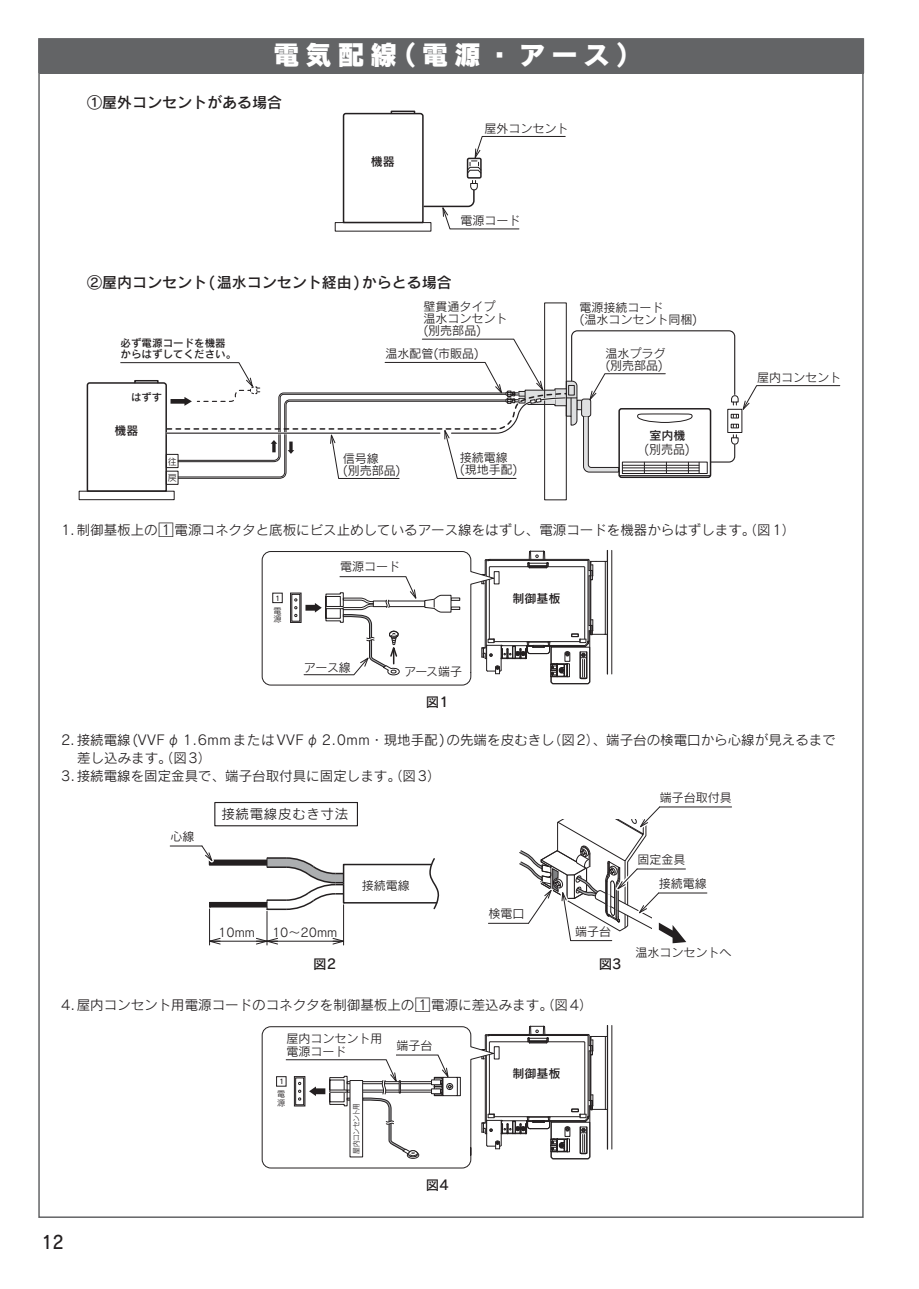
<style>
.page{position:relative;width:919px;height:1289px;background:#fff}
.page>*{position:absolute;margin:0;border:0;box-sizing:border-box;transform-origin:0 0}
.t1{font:27px "Rodin Pro EB 90 pv RKSJ H";letter-spacing:.2em;color:#fff}
.t2{font:18px "Rodin Pro DB 90 pv RKSJ H";color:#231f20;scale:.9 1}
.t3{font:15px "Rodin Pro DB 90 pv RKSJ H";color:#231f20}
.t4{font:13.5px "Rodin Pro M 90 pv RKSJ H";color:#231f20}
.t5{font:13.5px "Rodin Pro M 90 pv RKSJ H";letter-spacing:.05em;color:#231f20}
.t6{font:13.5px "Rodin Pro DB 90 pv RKSJ H";color:#231f20}
.t7{font:12.3px "Rodin Pro M 90 pv RKSJ H";color:#231f20}
.t8{font:12px/12px "Rodin Pro M 90 pv RKSJ H";color:#231f20}
.t9{font:12px "Rodin Pro DB 90 pv RKSJ H";color:#231f20}
.t10{font:12px "Rodin CID M 90 pv RKSJ H";color:#231f20}
.t11{font:11.85px "Rodin Pro DB 90 pv RKSJ H";color:#231f20}
.t12{font:10.5px/10.5px "Rodin Pro DB 90 pv RKSJ H";color:#231f20}
.t13{font:10.2px "Rodin Pro DB 90 pv RKSJ H";color:#231f20}
.t14{font:9px/16.6px "Rodin Pro M 90 pv RKSJ H";color:#231f20}
.t15{font:8.1px/8.1px "Rodin Pro M 83 pv RKSJ H";color:#231f20}
.t16{font:7.5px "Rodin Pro M 90 pv RKSJ H";letter-spacing:-.05em;color:#231f20;scale:.9 1}
.t17{font:6.9px "Rodin Pro DB 90 pv RKSJ H";color:#231f20;scale:.95 1}
.s1{font-size:16.5px}
</style>
<div class="page">
<svg style="left:342px;top:112px;width:224px;height:117px"></svg>
<div style="left:390px;top:111px;width:25px;height:3px;border:1px solid #231f20"></div>
<div style="left:79px;top:491px;width:95px;height:9px;border:1px solid #231f20"></div>
<div style="left:544px;top:302px;width:22px;height:198px;border:1px solid #231f20"></div>
<svg style="left:86px;top:330px;width:755px;height:162px"></svg>
<div style="left:39px;top:39px;width:824px;height:34px;background:#636466"></div>
<hr style="left:38px;top:38px;width:826px;height:2px;background:#636466">
<hr style="left:38px;top:40px;width:2px;height:33px;background:#636466">
<hr style="left:862px;top:40px;width:2px;height:33px;background:#636466">
<hr style="left:267px;top:940px;width:76px;height:1px;background:#231f20">
<hr style="left:343px;top:904px;width:1px;height:41px;background:#231f20">
<svg style="left:332px;top:937px;width:13px;height:7px"></svg>
<hr style="left:209px;top:940px;width:58px;height:1px;background:#231f20">
<hr style="left:266px;top:911px;width:1px;height:34px;background:#231f20">
<hr style="left:209px;top:908px;width:1px;height:37px;background:#231f20">
<svg style="left:255px;top:937px;width:23px;height:7px"></svg>
<svg style="left:209px;top:937px;width:12px;height:7px"></svg>
<div style="left:209px;top:902px;width:58px;height:5px;background:#231f20"></div>
<div style="left:209px;top:859px;width:59px;height:6px;border:2px solid #231f20"></div>
<svg style="left:266px;top:857px;width:173px;height:53px"></svg>
<svg style="left:197px;top:845px;width:20px;height:20px"></svg>
<hr style="left:170px;top:845px;width:32px;height:1px;background:#231f20">
<div style="left:214px;top:802px;width:144px;height:24px;border:1px solid #231f20"></div>
<hr style="left:659px;top:806px;width:72px;height:1px;background:#231f20">
<hr style="left:658px;top:892px;width:48px;height:1px;background:#231f20">
<svg style="left:488px;top:923px;width:31px;height:1px"></svg>
<hr style="left:488px;top:922px;width:40px;height:1px;background:#231f20">
<svg style="left:519px;top:806px;width:167px;height:138px"></svg>
<hr style="left:607px;top:550px;width:1px;height:124px;background:#231f20">
<hr style="left:611px;top:550px;width:1px;height:124px;background:#231f20">
<svg style="left:261px;top:550px;width:346px;height:136px"></svg>
<hr style="left:607px;top:1025px;width:1px;height:124px;background:#231f20">
<hr style="left:611px;top:1025px;width:1px;height:124px;background:#231f20">
<svg style="left:261px;top:1025px;width:346px;height:143px"></svg>
<h1 class="t1" style="left:273px;top:44px;width:371px">電気配線（電源・アース）</h1>
<p class="t3" style="left:87px;top:96px;width:196px">①屋外コンセントがある場合</p>
<p class="t9" style="left:371px;top:157px;width:25px">機器</p>
<p class="t8" style="left:484px;top:124px;width:85px">屋外コンセント</p>
<p class="t8" style="left:460px;top:216px;width:61px">電源コード</p>
<p class="t3" style="left:87px;top:276px;width:366px">②屋内コンセント (温水コンセント経由 )からとる場合</p>
<p class="t12" style="left:121px;top:340px;width:117px">必ず電源コードを機器からはずしてください。</p>
<p class="t13" style="left:131px;top:394px;width:32px">はずす</p>
<p class="t11" style="left:114px;top:426px;width:25px">機器</p>
<p class="t14" style="left:168px;top:454px;width:10px">往戻</p>
<p class="t8" style="left:423px;top:302px;width:85px">壁貫通タイプ温水コンセント(別売部品)</p>
<p class="t8" style="left:385px;top:349px;width:95px">温水配管(市販品)</p>
<p class="t8" style="left:343px;top:454px;width:59px">信号線<br>(別売部品)</p>
<p class="t8" style="left:460px;top:453px;width:59px">接続電線<br>(現地手配)</p>
<p class="t8" style="left:579px;top:303px;width:119px">電源接続コード<br>(温水コンセント同梱)</p>
<p class="t8" style="left:605px;top:349px;width:61px">温水プラグ(別売部品)</p>
<p class="t9" style="left:649px;top:431px;width:37px">室内機</p>
<p class="t7" style="left:644px;top:445px;width:47px">(別売品)</p>
<p class="t8" style="left:757px;top:373px;width:85px">屋内コンセント</p>
<p class="t4" style="left:61px;top:524px;width:735px">1.制御基板上の<span class="s1">□</span>1 電源コネクタと底板にビス止めしているアース線をはずし、電源コードを機器からはずします。（図1）</p>
<p class="t17" style="left:275px;top:595px;width:6px">1</p>
<p class="t15" style="left:273px;top:608px;width:9px">電源</p>
<p class="t8" style="left:340px;top:562px;width:61px">電源コード</p>
<p class="t10" style="left:304px;top:663px;width:49px">アース線</p>
<p class="t8" style="left:404px;top:667px;width:59px">アース端子</p>
<p class="t6" style="left:426px;top:696px;width:24px">図1</p>
<p class="t9" style="left:512px;top:594px;width:49px">制御基板</p>
<p class="t4" style="left:61px;top:734px;width:776px">2.接続電線 (VVF φ 1.6mm または VVF φ 2.0mm・現地手配 )の先端を皮むきし（図2）、端子台の検電口から心線が見えるまで</p>
<p class="t4" style="left:77px;top:752px;width:136px">差し込みます。（図3）</p>
<p class="t4" style="left:61px;top:770px;width:381px">3.接続電線を固定金具で、端子台取付具に固定します。（図3）</p>
<p class="t8" style="left:170px;top:831px;width:25px">心線</p>
<p class="t5" style="left:221px;top:808px;width:128px">接続電線皮むき寸法</p>
<p class="t8" style="left:218px;top:928px;width:38px">10mm</p>
<p class="t8" style="left:272px;top:928px;width:67px">10～20mm</p>
<p class="t6" style="left:313px;top:959px;width:24px">図2</p>
<p class="t8" style="left:362px;top:881px;width:49px">接続電線</p>
<p class="t8" style="left:488px;top:909px;width:37px">検電口</p>
<p class="t8" style="left:575px;top:926px;width:37px">端子台</p>
<p class="t6" style="left:598px;top:959px;width:24px">図3</p>
<p class="t4" style="left:61px;top:999px;width:533px">4.屋内コンセント用電源コードのコネクタを制御基板上の<span class="s1">□</span>1 電源に差込みます。（図4）</p>
<p class="t8" style="left:286px;top:1033px;width:97px;line-height:13.5px">屋内コンセント用電源コード</p>
<p class="t17" style="left:279px;top:1078px;width:6px">1</p>
<p class="t15" style="left:277px;top:1091px;width:9px">電源</p>
<p class="t16" style="left:353px;top:1154px;width:59px;rotate:-90deg">屋内コンセント用</p>
<p class="t8" style="left:396px;top:1040px;width:37px">端子台</p>
<p class="t6" style="left:426px;top:1179px;width:24px">図4</p>
<p class="t9" style="left:512px;top:1068px;width:49px">制御基板</p>
<p class="t8" style="left:660px;top:792px;width:73px">端子台取付具</p>
<p class="t8" style="left:637px;top:854px;width:49px">固定金具</p>
<p class="t8" style="left:659px;top:878px;width:49px">接続電線</p>
<p class="t8" style="left:635px;top:947px;width:97px">温水コンセントへ</p>
<h2 class="t2" style="left:41px;top:1235px;width:26px">12</h2>
</div>
